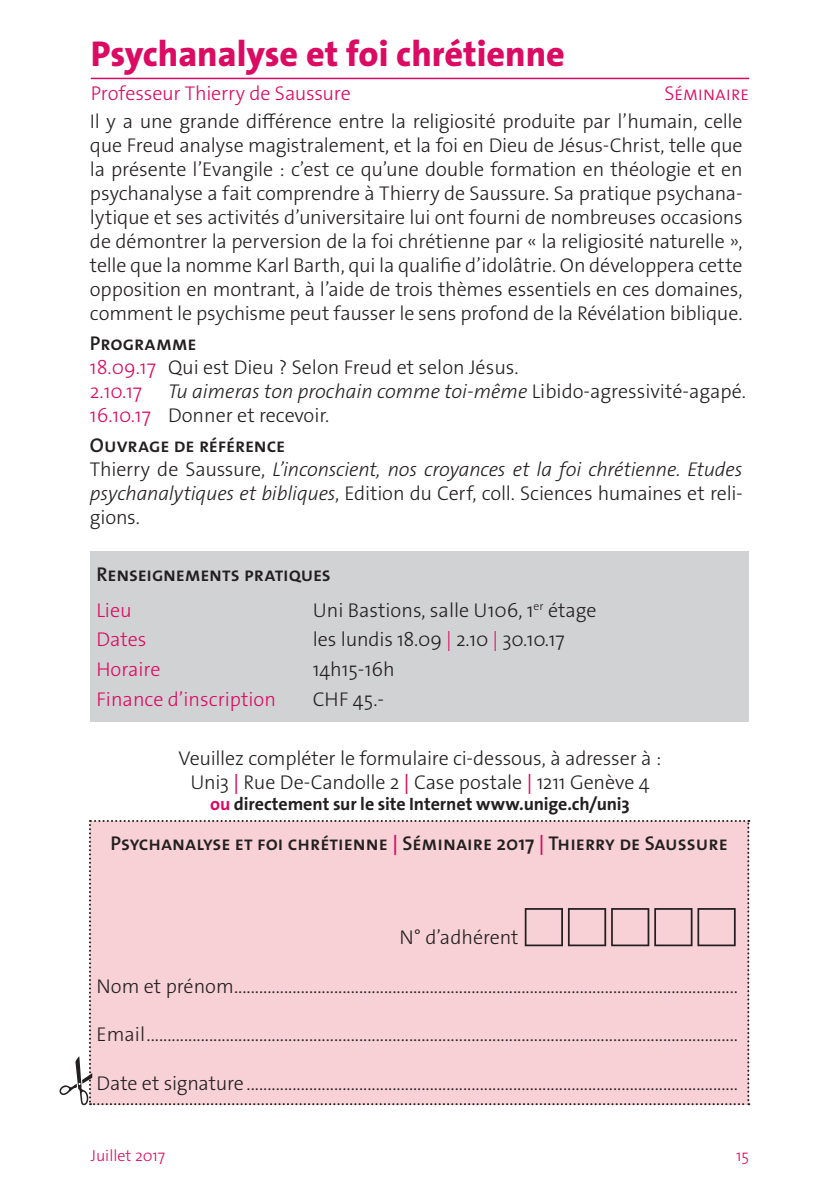
<style>
.page{position:relative;width:840px;height:1191px;background:#fff}
.page>*{position:absolute;margin:0;border:0;box-sizing:border-box;transform-origin:0 0}
.t1{font:800 36px "The Sans Os F";color:#db0a62}
.t2{font:300 20px/24px "The Sans Os F";color:#231f20}
.t3{font:italic 300 20px/24px "The Sans Os F";letter-spacing:-.01em;color:#231f20}
.t4{font:600 20px "The Sans Os F";color:#231f20}
.t5{font:300 20px "The Sans Os F";color:#db0a62}
.t6{font:300 20px "The Sans Os F";letter-spacing:-.02em;color:#db0a62}
.t7{font:700 18px "The Sans Os F";letter-spacing:-.005em;color:#231f20}
.t8{font:300 16px "The Sans Os F";color:#db0a62}
.s1{font-weight:600}
.s2{color:#db0a62}
.s3{font-style:italic}
.s4{font-weight:600;font-style:normal}
.s5{font-style:normal}
.s6{font-weight:400;color:#db0a62}
</style>
<div class="page">
<hr style="left:91px;top:78px;width:657px;height:1px;background:#db0a62">
<div style="left:91px;top:551px;width:657px;height:170px;background:#d1d2d4"></div>
<div style="left:59px;top:820px;width:690px;height:285px;background:#f7d1d5"></div>
<h1 class="t1" style="left:91px;top:31px;width:475px">Psychanalyse et foi chrétienne</h1>
<p class="t5" style="left:91px;top:80px;width:261px">Professeur Thierry de Saussure</p>
<p class="t6" style="left:664px;top:80px;width:86px">Séminaire</p>
<p class="t2" style="left:90px;top:110px;width:654px;text-align:justify">Il y a une grande différence entre la religiosité produite par l’humain, celle que Freud analyse magistralement, et la foi en Dieu de Jésus-Christ, telle que la présente l’Evangile : c’est ce qu’une double formation en théologie et en psychanalyse a fait comprendre à Thierry de Saussure. Sa pratique psychana&shy;lytique et ses activités d’universitaire lui ont fourni de nombreuses occasions de démontrer la perversion de la foi chrétienne par « la religiosité naturelle », telle que la nomme Karl Barth, qui la qualifie d’idolâtrie. On développera cette opposition en montrant, à l’aide de trois thèmes essentiels en ces domaines, comment le psychisme peut fausser le sens profond de la Révélation biblique.</p>
<p class="t2" style="left:90px;top:331px;width:430px"><span class="s1">Programme<br></span><span class="s2">18.09.17</span> Qui est Dieu ? Selon Freud et selon Jésus.<br><span class="s2">2.10.17</span></p>
<p class="t2" style="left:90px;top:379px;width:657px;text-indent:78px"><span class="s3">Tu aimeras ton prochain comme toi-même</span> Libido-agressivité-agapé.<br><span class="s2">16.10.17</span> Donner et recevoir.</p>
<p class="t3" style="left:90px;top:433px;width:653px"><span class="s4">Ouvrage de référence<br></span><span class="s5">Thierry de Saussure,</span> L’inconscient, nos croyances et la foi chrétienne. Etudes psychanalytiques et bibliques<span class="s5">, Edition du Cerf, coll. Sciences humaines et reli&shy;gions.</span></p>
<p class="t4" style="left:96px;top:562px;width:236px">Renseignements pratiques</p>
<p class="t5" style="left:96px;top:597px;width:37px">Lieu</p>
<p class="t2" style="left:312px;top:598px;width:285px">Uni Bastions, salle U106, 1<sup>er</sup> étage</p>
<p class="t5" style="left:96px;top:627px;width:51px">Dates</p>
<p class="t2" style="left:312px;top:628px;width:253px">les lundis 18.09 <span class="s2">|</span> 2.10 <span class="s2">|</span> 30.10.17</p>
<p class="t5" style="left:96px;top:656px;width:65px">Horaire</p>
<p class="t2" style="left:312px;top:657px;width:83px">14h15-16h</p>
<p class="t5" style="left:96px;top:686px;width:181px">Finance d’inscription</p>
<p class="t2" style="left:312px;top:687px;width:73px">CHF 45.-</p>
<p class="t2" style="left:178px;top:746px;width:484px;text-align:center">Veuillez compléter le formulaire ci-dessous, à adresser à :<br>Uni3 <span class="s6">|</span> Rue De-Candolle 2 <span class="s6">|</span> Case postale <span class="s6">|</span> 1211 Genève 4</p>
<p class="t7" style="left:210px;top:792px;width:421px"><span class="s2">ou</span> directement sur le site Internet www.unige.ch/uni3</p>
<p class="t4" style="left:110px;top:830px;width:618px">Psychanalyse et foi chrétienne <span class="s2">|</span> Séminaire 2017 <span class="s2">|</span> Thierry de Saussure</p>
<p class="t2" style="left:399px;top:925px;width:121px">N° d’adhérent</p>
<p class="t2" style="left:97px;top:974px;width:642px">Nom et prénom.........................................................................................................................</p>
<p class="t2" style="left:97px;top:1022px;width:642px">Email..............................................................................................................................................</p>
<p class="t2" style="left:97px;top:1071px;width:642px">Date et signature ......................................................................................................................</p>
<p class="t8" style="left:91px;top:1145px;width:76px">Juillet 2017</p>
<p class="t8" style="left:735px;top:1145px;width:14px">15</p>
</div>
